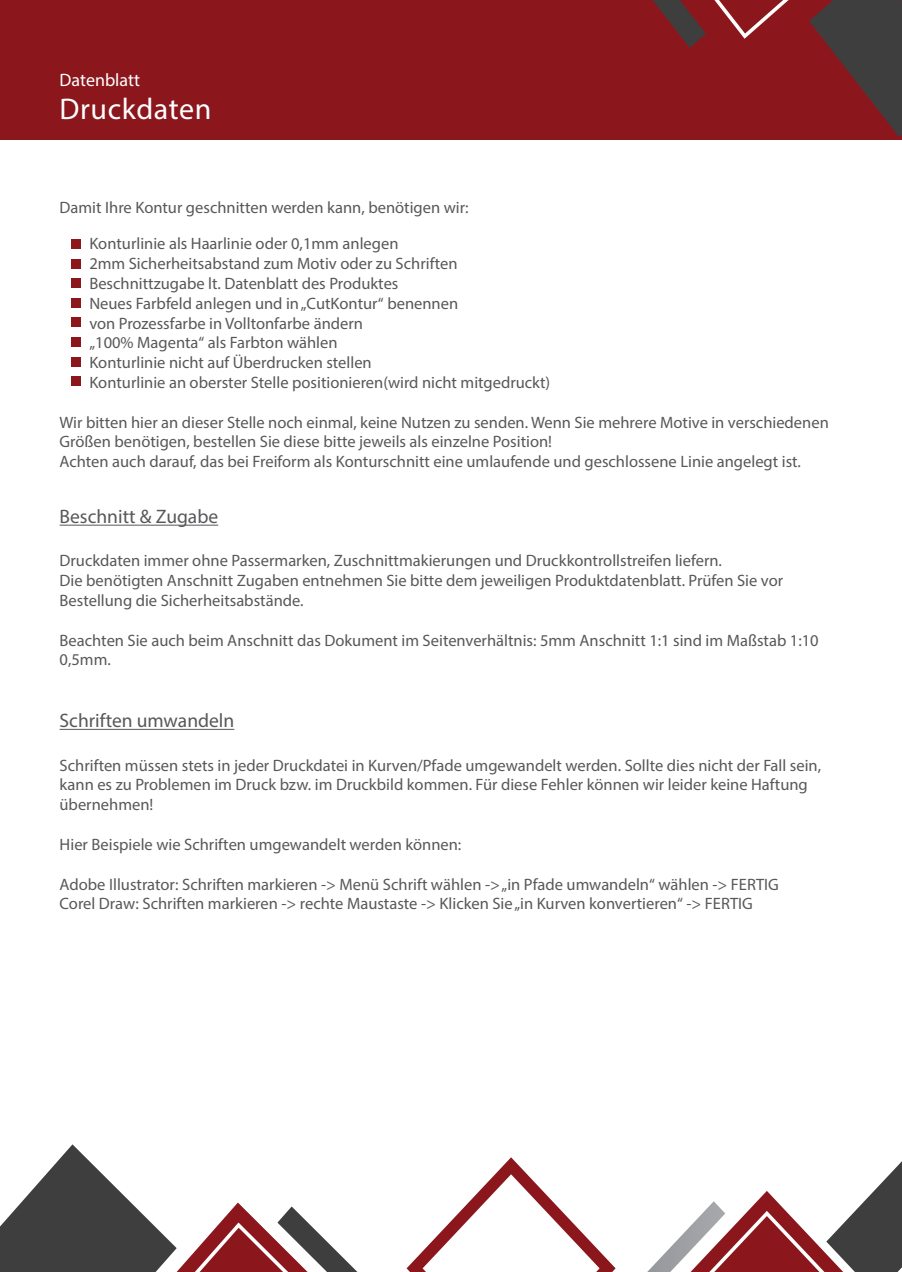
<style>
.page{position:relative;width:902px;height:1272px;background:#fff}
.page>*{position:absolute;margin:0;border:0;box-sizing:border-box;transform-origin:0 0}
.t1{font:30px "Myriad Pro";letter-spacing:.02em;color:#fff}
.t2{font:19.5px "Myriad Pro";color:#57585a}
.t3{font:18px "Myriad Pro";color:#fff}
.t4{font:16.5px/19.8px "Myriad Pro";color:#57585a}
</style>
<div class="page">
<svg style="left:406px;top:1157px;width:209px;height:114px"></svg>
<svg style="left:648px;top:1162px;width:253px;height:109px"></svg>
<svg style="left:0;top:1144px;width:357px;height:127px"></svg>
<div style="left:0;top:0;width:901px;height:140px;background:#8b171d"></div>
<svg style="left:652px;top:0;width:249px;height:137px"></svg>
<div style="left:72px;top:240px;width:9px;height:9px;background:#8b171d"></div>
<div style="left:72px;top:259px;width:9px;height:9px;background:#8b171d"></div>
<div style="left:72px;top:279px;width:9px;height:9px;background:#8b171d"></div>
<div style="left:72px;top:298px;width:9px;height:9px;background:#8b171d"></div>
<div style="left:72px;top:318px;width:9px;height:9px;background:#8b171d"></div>
<div style="left:72px;top:337px;width:9px;height:9px;background:#8b171d"></div>
<div style="left:72px;top:357px;width:9px;height:9px;background:#8b171d"></div>
<div style="left:72px;top:376px;width:9px;height:10px;background:#8b171d"></div>
<hr style="left:60px;top:524px;width:158px;height:1px;background:#57585a">
<hr style="left:60px;top:728px;width:174px;height:1px;background:#57585a">
<p class="t3" style="left:60px;top:68px;width:82px">Datenblatt</p>
<h1 class="t1" style="left:60px;top:90px;width:153px">Druckdaten</h1>
<p class="t4" style="left:60px;top:197px;width:410px">Damit Ihre Kontur geschnitten werden kann, benötigen wir:</p>
<p class="t4" style="left:89px;top:233px;width:462px">Konturlinie als Haarlinie oder 0,1mm anlegen<br>2mm Sicherheitsabstand zum Motiv oder zu Schriften Beschnittzugabe lt. Datenblatt des Produktes<br>Neues Farbfeld anlegen und in „CutKontur“ benennen<br>von Prozessfarbe in Volltonfarbe ändern<br>„100% Magenta“ als Farbton wählen<br>Konturlinie nicht auf Überdrucken stellen<br>Konturlinie an oberster Stelle positionieren(wird nicht mitgedruckt)</p>
<p class="t4" style="left:60px;top:412px;width:770px">Wir bitten hier an dieser Stelle noch einmal, keine Nutzen zu senden. Wenn Sie mehrere Motive in verschiedenen<br>Größen benötigen, bestellen Sie diese bitte jeweils als einzelne Position!<br>Achten auch darauf, das bei Freiform als Konturschnitt eine umlaufende und geschlossene Linie angelegt ist.</p>
<p class="t2" style="left:60px;top:504px;width:160px">Beschnitt &amp; Zugabe</p>
<p class="t4" style="left:60px;top:550px;width:725px">Druckdaten immer ohne Passermarken, Zuschnittmakierungen und Druckkontrollstreifen liefern.<br>Die benötigten Anschnitt Zugaben entnehmen Sie bitte dem jeweiligen Produktdatenblatt. Prüfen Sie vor<br>Bestellung die Sicherheitsabstände.</p>
<p class="t4" style="left:60px;top:630px;width:760px">Beachten Sie auch beim Anschnitt das Dokument im Seitenverhältnis: 5mm Anschnitt 1:1 sind im Maßstab 1:10<br>0,5mm.</p>
<p class="t2" style="left:60px;top:708px;width:176px">Schriften umwandeln</p>
<p class="t4" style="left:60px;top:755px;width:763px">Schriften müssen stets in jeder Druckdatei in Kurven/Pfade umgewandelt werden. Sollte dies nicht der Fall sein, kann es zu Problemen im Druck bzw. im Druckbild kommen. Für diese Fehler können wir leider keine Haftung übernehmen!</p>
<p class="t4" style="left:60px;top:834px;width:403px">Hier Beispiele wie Schriften umgewandelt werden können:</p>
<p class="t4" style="left:60px;top:873px;width:720px">Adobe Illustrator: Schriften markieren -&gt; Menü Schrift wählen -&gt; „in Pfade umwandeln“ wählen -&gt; FERTIG<br>Corel Draw: Schriften markieren -&gt; rechte Maustaste -&gt; Klicken Sie „in Kurven konvertieren“ -&gt; FERTIG</p>
</div>
